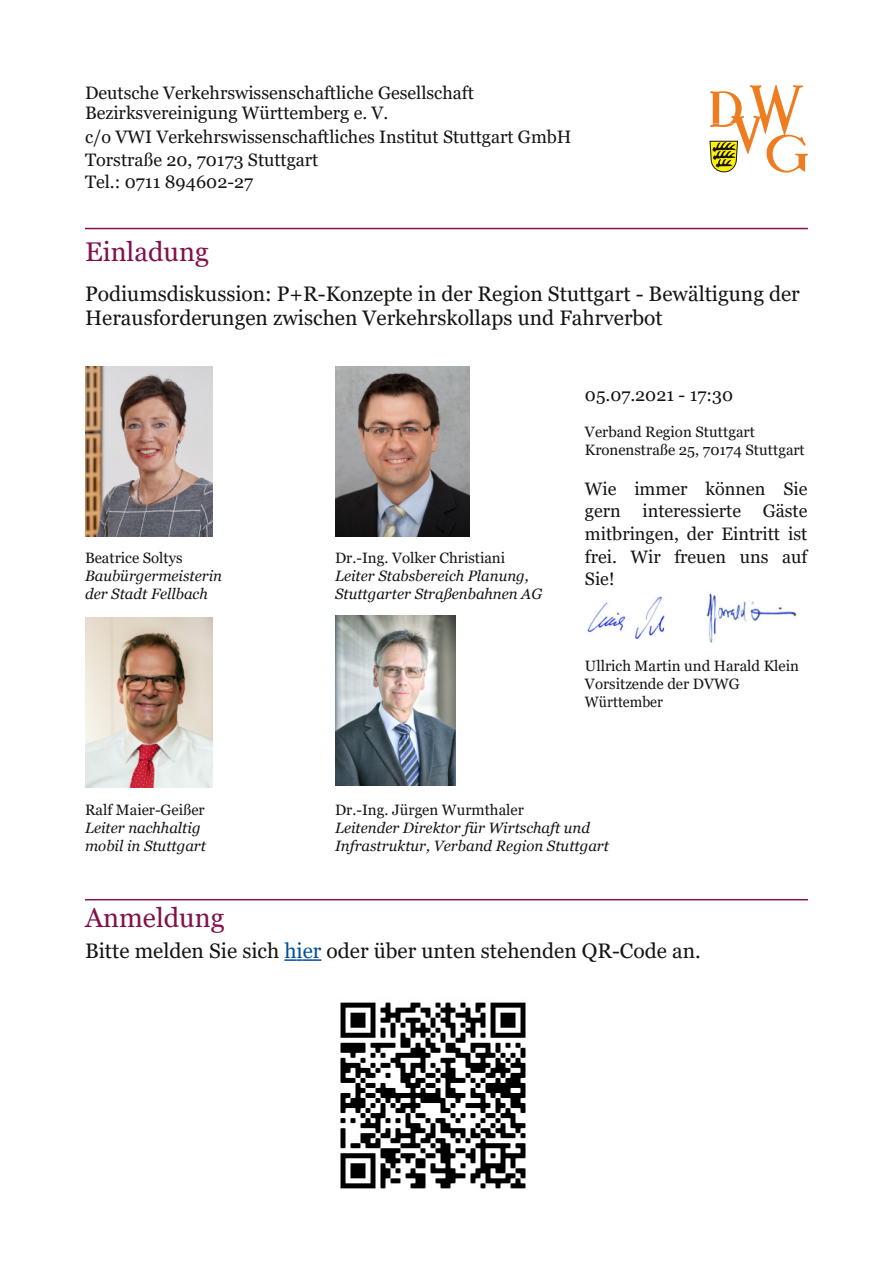
<style>
.page{position:relative;width:893px;height:1263px;background:#fff}
.page>*{position:absolute;margin:0;border:0;box-sizing:border-box;transform-origin:0 0}
.t1{font:27px "Georgia";color:#81124e}
.t2{font:21px/24px "Georgia";color:#171513}
.t3{font:18px/22.5px "Georgia";color:#171513}
.t4{font:italic 15px/18px "Georgia";color:#171513}
.t5{font:15px/18px "Georgia";color:#171513}
.s1{color:#004f9d}
</style>
<div class="page">
<hr style="left:85px;top:228px;width:723px;height:1px;background:#81124e">
<hr style="left:85px;top:899px;width:723px;height:1px;background:#81124e">
<svg style="left:710px;top:85px;width:98px;height:88px"></svg>
<img style="left:586px;top:596px;width:79px;height:43px">
<img style="left:85px;top:367px;width:127px;height:170px">
<img style="left:335px;top:367px;width:135px;height:170px">
<img style="left:85px;top:617px;width:127px;height:170px">
<img style="left:335px;top:616px;width:121px;height:170px">
<img style="left:706px;top:592px;width:91px;height:51px">
<svg style="left:284px;top:959px;width:37px;height:2px"></svg>
<img style="left:340px;top:1002px;width:186px;height:187px">
<p class="t3" style="left:85px;top:82px;width:390px;line-height:20.4px">Deutsche Verkehrswissenschaftliche Gesellschaft<br>Bezirksvereinigung Württemberg e. V.</p>
<p class="t3" style="left:85px;top:126px;width:488px">c/o VWI Verkehrswissenschaftliches Institut Stuttgart GmbH<br>Torstraße 20, 70173 Stuttgart<br>Tel.: 0711 894602-27</p>
<h1 class="t1" style="left:85px;top:236px;width:125px">Einladung</h1>
<p class="t2" style="left:85px;top:282px;width:716px">Podiumsdiskussion: P+R-Konzepte in der Region Stuttgart - Bewältigung der<br>Herausforderungen zwischen Verkehrskollaps und Fahrverbot</p>
<p class="t3" style="left:585px;top:383px;width:150px">05.07.2021 - 17:30</p>
<p class="t5" style="left:85px;top:548px;width:99px">Beatrice Soltys</p>
<p class="t4" style="left:85px;top:566px;width:139px">Baubürgermeisterin der Stadt Fellbach</p>
<p class="t5" style="left:85px;top:800px;width:121px">Ralf Maier-Geißer</p>
<p class="t4" style="left:85px;top:818px;width:123px">Leiter nachhaltig mobil in Stuttgart</p>
<p class="t5" style="left:335px;top:548px;width:172px">Dr.-Ing. Volker Christiani</p>
<p class="t4" style="left:335px;top:566px;width:209px">Leiter Stabsbereich Planung,<br>Stuttgarter Straßenbahnen AG</p>
<p class="t5" style="left:585px;top:422px;width:221px">Verband Region Stuttgart<br>Kronenstraße 25, 70174 Stuttgart</p>
<p class="t3" style="left:585px;top:477px;width:224px;text-align:justify">Wie immer können Sie gern interessierte Gäste mitbringen, der Eintritt ist frei. Wir freuen uns auf Sie!</p>
<p class="t5" style="left:585px;top:656px;width:215px">Ullrich Martin und Harald Klein<br>Vorsitzende der DVWG<br>Württember</p>
<p class="t5" style="left:335px;top:800px;width:190px">Dr.-Ing. Jürgen Wurmthaler</p>
<p class="t4" style="left:335px;top:818px;width:276px">Leitender Direktor für Wirtschaft und<br>Infrastruktur, Verband Region Stuttgart</p>
<h1 class="t1" style="left:85px;top:902px;width:141px">Anmeldung</h1>
<p class="t2" style="left:85px;top:938px;width:617px">Bitte melden Sie sich <span class="s1">hier</span> oder über unten stehenden QR-Code an.</p>
</div>
